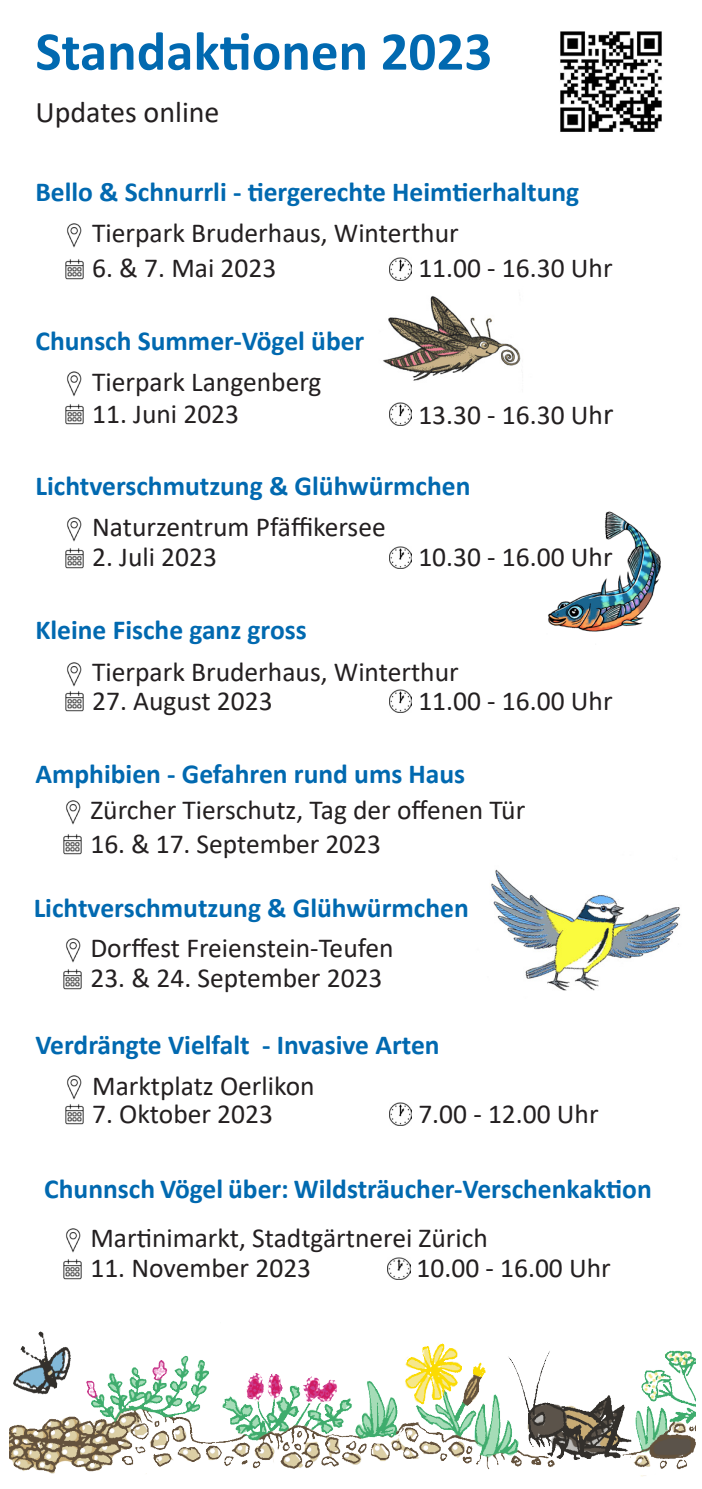
<style>
.page{position:relative;width:702px;height:1489px;background:#fff}
.page>*{position:absolute;margin:0;border:0;box-sizing:border-box;transform-origin:0 0}
.t1{font:700 55px "Calibri";color:#0169b0}
.t2{font:30px "Calibri";color:#231f20}
.t3{font:27.5px "Calibri";color:#231f20}
.t4{font:700 27.5px "Calibri";color:#0169b0}
.s1{font-size:30px}
</style>
<div class="page">
<img style="left:491px;top:869px;width:190px;height:122px">
<img style="left:383px;top:296px;width:138px;height:85px">
<img style="left:548px;top:511px;width:113px;height:121px">
<img style="left:65px;top:259px;width:19px;height:21px">
<img style="left:67px;top:223px;width:15px;height:25px">
<img style="left:389px;top:257px;width:23px;height:23px">
<img style="left:65px;top:404px;width:19px;height:21px">
<img style="left:67px;top:371px;width:15px;height:25px">
<img style="left:389px;top:402px;width:23px;height:23px">
<img style="left:65px;top:548px;width:19px;height:21px">
<img style="left:67px;top:517px;width:15px;height:25px">
<img style="left:389px;top:546px;width:23px;height:23px">
<img style="left:65px;top:691px;width:19px;height:21px">
<img style="left:67px;top:662px;width:15px;height:25px">
<img style="left:389px;top:689px;width:23px;height:23px">
<img style="left:65px;top:1104px;width:19px;height:21px">
<img style="left:67px;top:1075px;width:15px;height:25px">
<img style="left:389px;top:1102px;width:23px;height:23px">
<img style="left:9px;top:1331px;width:686px;height:146px">
<img style="left:560px;top:31px;width:102px;height:101px">
<img style="left:63px;top:834px;width:19px;height:21px">
<img style="left:66px;top:800px;width:15px;height:25px">
<img style="left:63px;top:1259px;width:19px;height:21px">
<img style="left:66px;top:1228px;width:15px;height:25px">
<img style="left:387px;top:1257px;width:23px;height:22px">
<img style="left:63px;top:969px;width:19px;height:21px">
<img style="left:66px;top:938px;width:15px;height:25px">
<p class="t1" style="left:35px;top:12px;width:458px">Standaktionen 2023</p>
<p class="t2" style="left:35px;top:91px;width:186px">Updates online</p>
<p class="t4" style="left:35px;top:172px;width:545px">Bello &amp; Schnurrli - tiergerechte Heimtierhaltung</p>
<p class="t3" style="left:92px;top:214px;width:368px">Tierpark Bruderhaus, Winterthur</p>
<p class="t3" style="left:92px;top:249px;width:186px">6. &amp; 7. Mai 2023</p>
<p class="t3" style="left:418px;top:249px;width:196px">11.00 - 16.30 Uhr</p>
<p class="t4" style="left:35px;top:321px;width:330px">Chunsch Summer-Vögel über</p>
<p class="t3" style="left:92px;top:362px;width:231px">Tierpark Langenberg</p>
<p class="t3" style="left:92px;top:394px;width:148px">11. Juni 2023</p>
<p class="t3" style="left:418px;top:396px;width:197px">13.30 - 16.30 Uh<span class="s1">r</span></p>
<p class="t4" style="left:35px;top:467px;width:436px">Lichtverschmutzung &amp; Glühwürmchen</p>
<p class="t3" style="left:92px;top:508px;width:295px">Naturzentrum Pfäffikersee</p>
<p class="t3" style="left:92px;top:538px;width:126px">2. Juli 2023</p>
<p class="t3" style="left:418px;top:538px;width:196px">10.30 - 16.00 Uhr</p>
<p class="t4" style="left:35px;top:610px;width:273px">Kleine Fische ganz gross</p>
<p class="t3" style="left:92px;top:653px;width:368px">Tierpark Bruderhaus, Winterthur</p>
<p class="t3" style="left:92px;top:681px;width:182px">27. August 2023</p>
<p class="t3" style="left:418px;top:681px;width:196px">11.00 - 16.00 Uhr</p>
<p class="t4" style="left:35px;top:754px;width:431px">Amphibien - Gefahren rund ums Haus</p>
<p class="t3" style="left:90px;top:790px;width:436px">Zürcher Tierschutz, Tag der offenen Tür</p>
<p class="t3" style="left:90px;top:824px;width:292px">16. &amp; 17. September 2023</p>
<p class="t4" style="left:34px;top:887px;width:436px">Lichtverschmutzung &amp; Glühwürmchen</p>
<p class="t3" style="left:90px;top:929px;width:305px">Dorffest Freienstein-Teufen</p>
<p class="t3" style="left:90px;top:959px;width:293px">23. &amp; 24. September 2023</p>
<p class="t4" style="left:35px;top:1025px;width:405px">Verdrängte Vielfalt - Invasive Arten</p>
<p class="t3" style="left:92px;top:1066px;width:224px">Marktplatz Oerlikon</p>
<p class="t3" style="left:92px;top:1094px;width:182px">7. Oktober 2023</p>
<p class="t3" style="left:418px;top:1094px;width:182px">7.00 - 12.00 Uhr</p>
<p class="t4" style="left:44px;top:1168px;width:609px">Chunnsch Vögel über: Wildsträucher-Verschenkaktion</p>
<p class="t3" style="left:90px;top:1218px;width:399px">Martinimarkt, Stadtgärtnerei Zürich</p>
<p class="t3" style="left:90px;top:1248px;width:222px">11. November 2023</p>
<p class="t3" style="left:416px;top:1248px;width:196px">10.00 - 16.00 Uhr</p>
</div>
